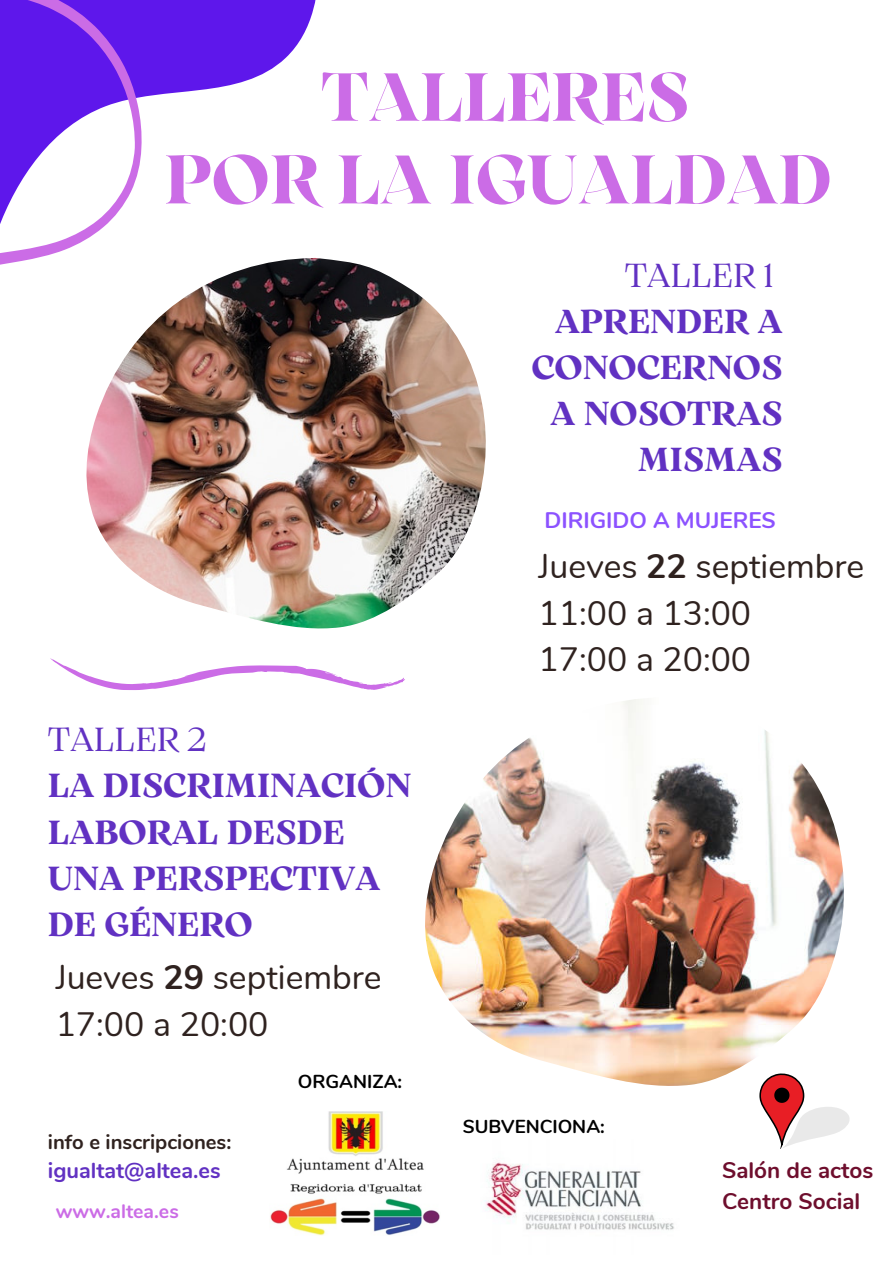
<style>
.page{position:relative;width:893px;height:1263px;background:#fff}
.page>*{position:absolute;margin:0;border:0;box-sizing:border-box;transform-origin:0 0}
.t1{font:700 68.32px "Arsenica";color:#cb6ce6}
.t2{font:700 67.57px "Arsenica";color:#cb6ce6}
.t3{font:33.75px/47.2px "Nunito";color:#2f221f}
.t4{font:33.67px/46.7px "Nunito";color:#2f221f}
.t5{font:700 33.3px/46.1px "Arsenica Antiqua";color:#6131c2}
.t6{font:33.3px "Arsenica Antiqua";color:#6131c2}
.t7{font:700 33.15px/46.1px "Arsenica Antiqua";color:#6131c2;text-align:right}
.t8{font:33.15px "Arsenica Antiqua";color:#6131c2}
.t9{font:700 22.5px/31.5px "Nunito";color:#6e0e2d}
.t10{font:700 22.5px "Nunito";color:#8c52ff}
.t11{font:700 21.75px "Nunito";color:#6131c2}
.t12{font:700 20.25px "Nunito";color:#2f221f}
.t13{font:700 19.5px "Nunito";color:#cb6ce6}
.t14{font:700 18.75px "Nunito";color:#000}
.s1{font-weight:700}
</style>
<div class="page">
<svg style="left:142px;top:0;width:174px;height:97px;fill:#5e17eb"></svg>
<svg style="left:0;top:0;width:142px;height:265px"></svg>
<svg style="left:50px;top:658px;width:355px;height:32px"></svg>
<svg style="left:759px;top:1086px;width:91px;height:62px"></svg>
<img style="left:270px;top:1111px;width:170px;height:125px">
<img style="left:484px;top:1162px;width:190px;height:68px">
<img style="left:82px;top:258px;width:404px;height:370px">
<img style="left:425px;top:699px;width:419px;height:387px">
<h2 class="t2" style="left:321px;top:72px;width:370px">TALLERES</h2>
<h1 class="t1" style="left:164px;top:154px;width:669px">POR LA IGUALDAD</h1>
<p class="t8" style="left:625px;top:263px;width:151px">TALLER 1</p>
<p class="t7" style="left:531px;top:301px;width:252px">APRENDER A<br>CONOCERNOS<br>A NOSOTRAS<br>MISMAS</p>
<p class="t10" style="left:544px;top:505px;width:233px">DIRIGIDO A MUJERES</p>
<p class="t6" style="left:48px;top:727px;width:160px">TALLER 2</p>
<p class="t5" style="left:48px;top:766px;width:365px">LA DISCRIMINACIÓN<br>LABORAL DESDE<br>UNA PERSPECTIVA<br>DE GÉNERO</p>
<p class="t3" style="left:56px;top:954px;width:327px">Jueves <span class="s1">29</span> septiembre<br>17:00 a 20:00</p>
<p class="t12" style="left:48px;top:1128px;width:185px">info e inscripciones:</p>
<p class="t11" style="left:48px;top:1156px;width:174px">igualtat@altea.es</p>
<p class="t13" style="left:56px;top:1199px;width:125px">www.altea.es</p>
<p class="t14" style="left:298px;top:1069px;width:106px">ORGANIZA:</p>
<p class="t4" style="left:538px;top:543px;width:327px">Jueves <span class="s1">22</span> septiembre<br>11:00 a 13:00<br>17:00 a 20:00</p>
<p class="t14" style="left:463px;top:1114px;width:144px">SUBVENCIONA:</p>
<p class="t9" style="left:722px;top:1155px;width:153px">Salón de actos<br>Centro Social</p>
</div>
